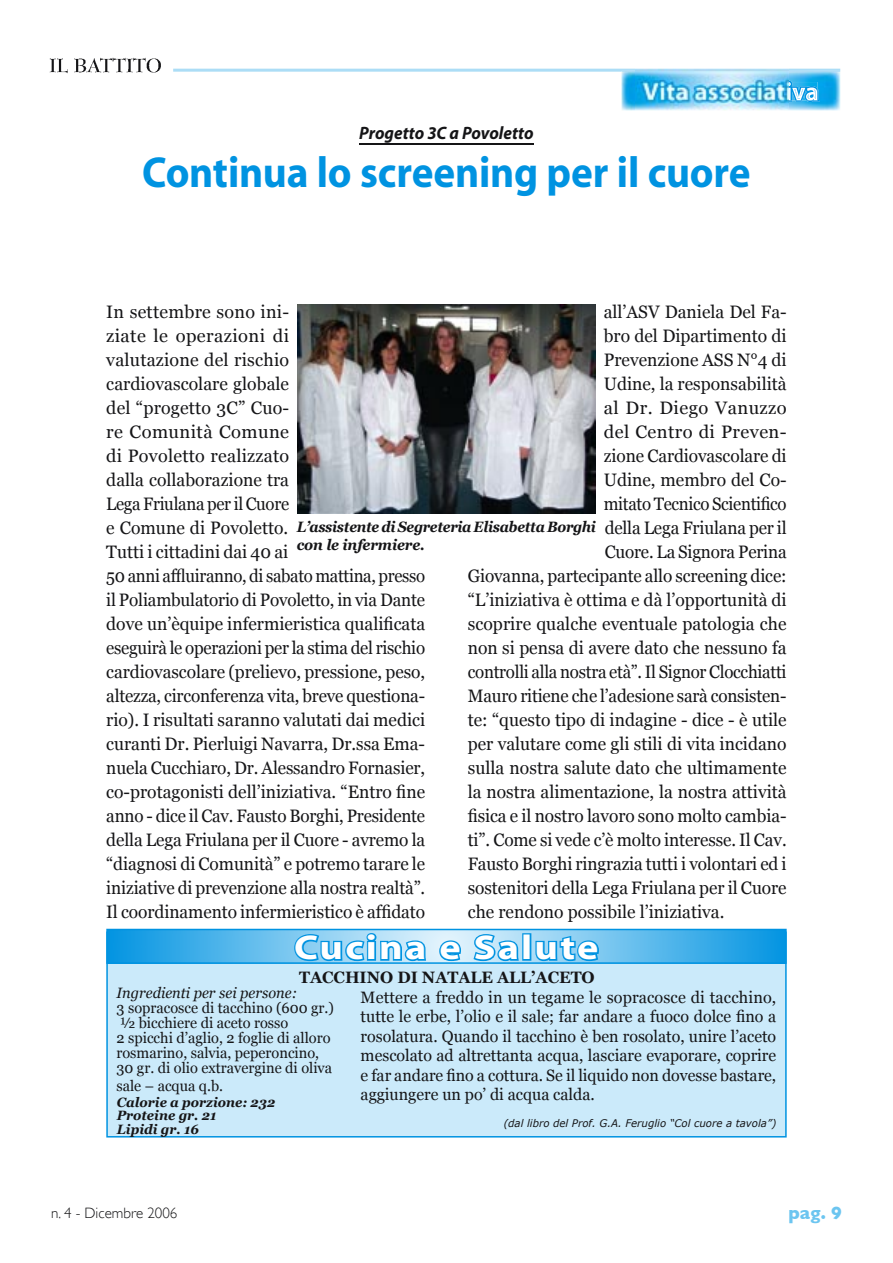
<style>
.page{position:relative;width:893px;height:1263px;background:#fff}
.page>*{position:absolute;margin:0;border:0;box-sizing:border-box;transform-origin:0 0}
.t1{font:700 43.5px "Myriad";letter-spacing:-.005em;color:#0093e1;scale:.95 1}
.t2{font:700 34.5px "Myriad";letter-spacing:.055em;color:#fff;scale:1.17 1}
.t3{font:18px/24px "Georgia";letter-spacing:-.005em;color:#151517}
.t4{font:18px "Georgia";letter-spacing:-.005em;color:#151517;scale:.96 1}
.t5{font:18px "Georgia";letter-spacing:-.005em;color:#151517;scale:.95 1}
.t6{font:18px "Georgia";letter-spacing:-.005em;color:#151517;scale:.94 1}
.t7{font:18px "Georgia";letter-spacing:.025em;color:#151517}
.t8{font:18px "Georgia";letter-spacing:-.005em;color:#151517;scale:.93 1}
.t9{font:italic 700 18px "Myriad";color:#151517;scale:.95 1}
.t10{font:700 18px "Gill Sans";color:#6cc5f0}
.t11{font:16.5px/19.5px "Georgia";color:#151517;text-align:justify}
.t12{font:700 16.5px "Georgia";color:#151517}
.t13{font:15px/15px "Georgia";color:#151517}
.t14{font:italic 700 15px/18px "Georgia";letter-spacing:-.02em;color:#151517;scale:.93 1}
.t15{font:italic 15px "Georgia";color:#151517}
.t16{font:300 15px "Gill Sans";color:#151517}
.t17{font:italic 700 13.5px/13.5px "Georgia";color:#151517}
.t18{font:italic 10.5px "Verdana";color:#151517}
</style>
<div class="page">
<img style="left:49px;top:57px;width:112px;height:17px">
<svg style="left:173px;top:69px;width:667px;height:3px"></svg>
<img style="left:298px;top:304px;width:297px;height:210px">
<hr style="left:359px;top:144px;width:175px;height:1px;background:#151517">
<div style="left:107px;top:932px;width:679px;height:205px;background:#cbeafa"></div>
<hr style="left:106px;top:932px;width:2px;height:205px;background:#0093e1">
<hr style="left:107px;top:1136px;width:679px;height:1px;background:#0093e1">
<hr style="left:785px;top:932px;width:2px;height:205px;background:#0093e1">
<svg style="left:108px;top:930px;width:677px;height:32px;background:#4db4ea"></svg>
<svg style="left:293px;top:931px;width:135px;height:31px"></svg>
<svg style="left:438px;top:939px;width:24px;height:23px"></svg>
<svg style="left:471px;top:932px;width:50px;height:30px"></svg>
<div style="left:522px;top:933px;width:9px;height:28px;border:3px solid #0093e1"></div>
<svg style="left:534px;top:934px;width:66px;height:28px;background:#54b6eb"></svg>
<hr style="left:106px;top:929px;width:2px;height:34px;background:#0093e1">
<hr style="left:107px;top:962px;width:679px;height:2px;background:#0093e1">
<hr style="left:785px;top:929px;width:2px;height:34px;background:#0093e1">
<hr style="left:107px;top:929px;width:679px;height:1px;background:#0093e1">
<img style="left:621px;top:71px;width:219px;height:40px">
<img style="left:789px;top:81px;width:30px;height:21px">
<img style="left:789px;top:82px;width:28px;height:19px">
<img style="left:635px;top:69px;width:154px;height:42px">
<p class="t9" style="left:359px;top:124px;width:185px">Progetto 3C a Povoletto</p>
<h1 class="t1" style="left:142px;top:150px;width:642px">Continua lo screening per il cuore</h1>
<p class="t3" style="left:106px;top:299px;width:320px">In settembre sono ini-<br>ziate le operazioni di<br>valutazione del rischio<br>cardiovascolare globale<br>del “progetto 3C” Cuo-<br>re Comunità Comune<br>di Povoletto realizzato<br>dalla collaborazione tra<br>Lega Friulana per il Cuore<br>e Comune di Povoletto.<br>Tutti i cittadini dai 40 ai<br>50 anni affluiranno, di sabato mattina, presso il Poliambulatorio di Povoletto, in via Dante dove un’èquipe infermieristica qualificata eseguirà le operazioni per la stima del rischio cardiovascolare (prelievo, pressione, peso, altezza, circonferenza vita, breve questiona&shy;rio). I risultati saranno valutati dai medici curanti Dr. Pierluigi Navarra, Dr.ssa Ema&shy;nuela Cucchiaro, Dr. Alessandro Fornasier, co-protagonisti dell’iniziativa. “Entro fine anno - dice il Cav. Fausto Borghi, Presidente della Lega Friulana per il Cuore - avremo la “diagnosi di Comunità” e potremo tarare le iniziative di prevenzione alla nostra realtà”.<br>Il coordinamento infermieristico è affidato</p>
<p class="t3" style="left:604px;top:299px;width:184px">all’ASV Daniela Del Fa-</p>
<p class="t3" style="left:604px;top:323px;width:184px">bro del Dipartimento di</p>
<p class="t3" style="left:604px;top:347px;width:184px">Prevenzione ASS N°4 di</p>
<p class="t3" style="left:604px;top:371px;width:184px">Udine, la responsabilità</p>
<p class="t7" style="left:604px;top:397px;width:184px">al Dr. Diego Vanuzzo</p>
<p class="t7" style="left:604px;top:421px;width:184px">del Centro di Preven-</p>
<p class="t4" style="left:604px;top:445px;width:192px">zione Cardiovascolare di</p>
<p class="t3" style="left:604px;top:467px;width:184px">Udine, membro del Co-</p>
<p class="t8" style="left:604px;top:493px;width:198px">mitato Tecnico Scientifico</p>
<p class="t5" style="left:605px;top:517px;width:193px">della Lega Friulana per il</p>
<p class="t5" style="left:605px;top:541px;width:193px">Cuore. La Signora Perina</p>
<p class="t4" style="left:468px;top:565px;width:334px">Giovanna, partecipante allo screening dice:</p>
<p class="t3" style="left:468px;top:587px;width:320px">“L’iniziativa è ottima e dà l’opportunità di</p>
<p class="t3" style="left:468px;top:611px;width:320px">scoprire qualche eventuale patologia che</p>
<p class="t3" style="left:468px;top:635px;width:320px">non si pensa di avere dato che nessuno fa</p>
<p class="t6" style="left:468px;top:661px;width:341px">controlli alla nostra età”. Il Signor Clocchiatti</p>
<p class="t5" style="left:468px;top:685px;width:337px">Mauro ritiene che l’adesione sarà consisten-</p>
<p class="t3" style="left:468px;top:707px;width:320px">te: “questo tipo di indagine - dice - è utile</p>
<p class="t3" style="left:468px;top:731px;width:320px">per valutare come gli stili di vita incidano</p>
<p class="t3" style="left:468px;top:755px;width:320px">sulla nostra salute dato che ultimamente</p>
<p class="t3" style="left:468px;top:779px;width:320px">la nostra alimentazione, la nostra attività</p>
<p class="t4" style="left:468px;top:805px;width:334px">fisica e il nostro lavoro sono molto cambia-</p>
<p class="t4" style="left:468px;top:829px;width:334px">ti”. Come si vede c’è molto interesse. Il Cav.</p>
<p class="t4" style="left:468px;top:853px;width:334px">Fausto Borghi ringrazia tutti i volontari ed i</p>
<p class="t4" style="left:468px;top:877px;width:334px">sostenitori della Lega Friulana per il Cuore</p>
<p class="t3" style="left:468px;top:899px;width:258px">che rendono possibile l’iniziativa.</p>
<p class="t14" style="left:297px;top:517px;width:323px">L’assistente di Segreteria Elisabetta Borghi con le infermiere.</p>
<h2 class="t2" style="left:294px;top:930px;width:262px">Cucina e Salute</h2>
<p class="t12" style="left:299px;top:968px;width:297px">TACCHINO DI NATALE ALL’ACETO</p>
<p class="t15" style="left:117px;top:984px;width:182px">Ingredienti per sei persone:</p>
<p class="t13" style="left:117px;top:1000px;width:219px">3 sopracosce di tacchino (600 gr.)<br>1⁄2 bicchiere di aceto rosso<br>2 spicchi d’aglio, 2 foglie di alloro rosmarino, salvia, peperoncino, 30 gr. di olio extravergine di oliva</p>
<p class="t13" style="left:117px;top:1078px;width:108px">sale – acqua q.b.</p>
<p class="t17" style="left:117px;top:1095px;width:160px">Calorie a porzione: 232<br>Proteine gr. 21<br>Lipidi gr. 16</p>
<p class="t11" style="left:361px;top:987px;width:417px">Mettere a freddo in un tegame le sopracosce di tacchino, tutte le erbe, l’olio e il sale; far andare a fuoco dolce fino a rosolatura. Quando il tacchino è ben rosolato, unire l’aceto mescolato ad altrettanta acqua, lasciare evaporare, coprire e far andare fino a cottura. Se il liquido non dovesse bastare, aggiungere un po’ di acqua calda.</p>
<p class="t18" style="left:504px;top:1117px;width:274px">(dal libro del Prof. G.A. Feruglio “Col cuore a tavola”)</p>
<p class="t16" style="left:51px;top:1204px;width:128px">n. 4 - Dicembre 2006</p>
<p class="t10" style="left:788px;top:1202px;width:55px">pag. 9</p>
</div>
